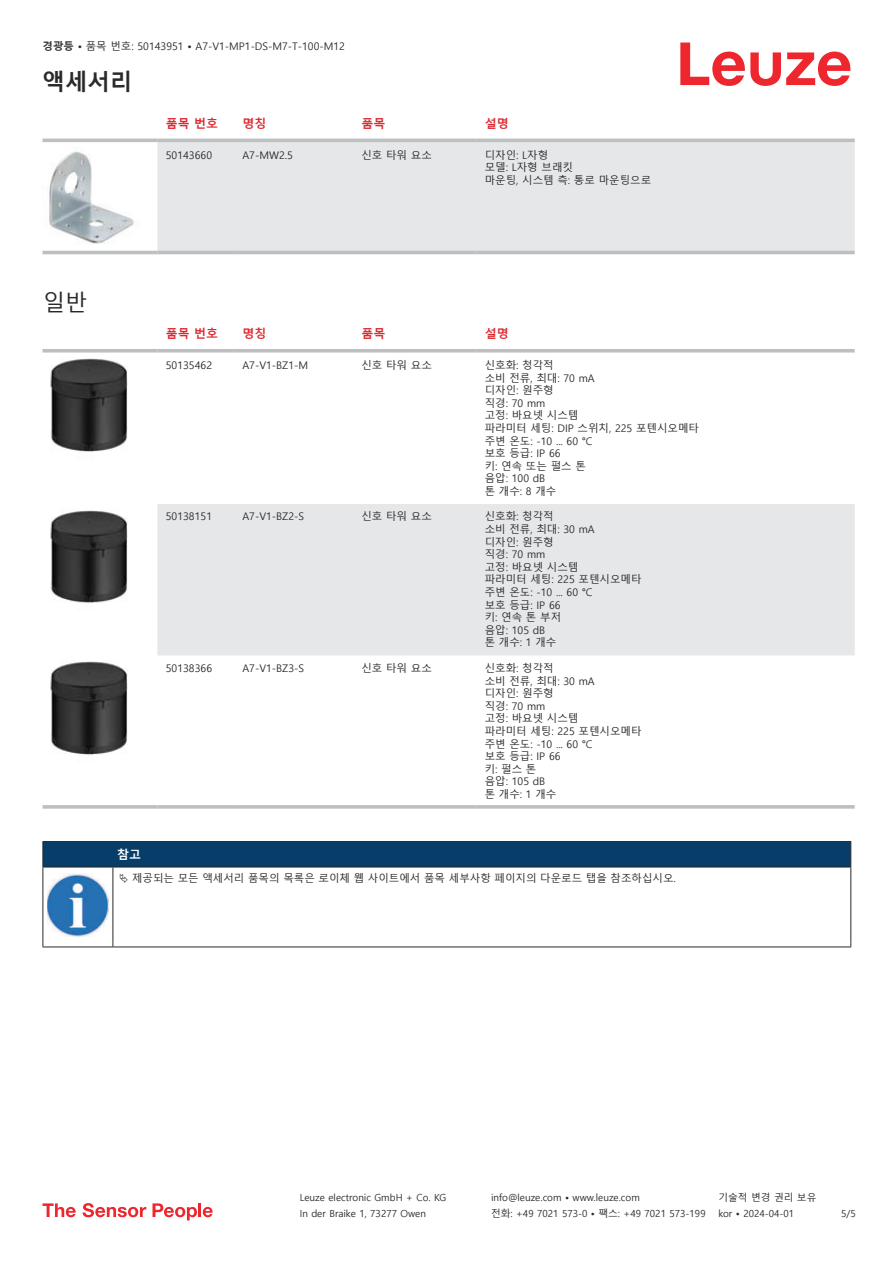
<style>
.page{position:relative;width:893px;height:1263px;background:#fff}
.page>*{position:absolute;margin:0;border:0;box-sizing:border-box;transform-origin:0 0}
.t1{font:700 22.5px "Malgun Gothic";color:#2b292a}
.t2{font:22.5px "Malgun Gothic";color:#2b292a}
.t3{font:700 12px "Malgun Gothic";color:#db2a30}
.t4{font:700 12px "Malgun Gothic";color:#fff}
.t5{font:10.5px/12.6px "Malgun Gothic";color:#2b292a}
.t6{font:9.75px "Malgun Gothic";color:#2b292a}
.s1{font-weight:700}
</style>
<div class="page">
<svg style="left:680px;top:43px;width:170px;height:43px"></svg>
<svg style="left:43px;top:138px;width:812px;height:117px"></svg>
<div style="left:157px;top:142px;width:698px;height:109px;background:#e6e7e9"></div>
<hr style="left:43px;top:139px;width:114px;height:3px;background:#bdbfc1">
<hr style="left:157px;top:139px;width:77px;height:3px;background:#bdbfc1">
<hr style="left:234px;top:139px;width:119px;height:3px;background:#bdbfc1">
<hr style="left:353px;top:139px;width:123px;height:3px;background:#bdbfc1">
<hr style="left:476px;top:139px;width:379px;height:3px;background:#bdbfc1">
<hr style="left:43px;top:251px;width:114px;height:3px;background:#bdbfc1">
<hr style="left:157px;top:251px;width:77px;height:3px;background:#bdbfc1">
<hr style="left:234px;top:251px;width:119px;height:3px;background:#bdbfc1">
<hr style="left:353px;top:251px;width:123px;height:3px;background:#bdbfc1">
<hr style="left:476px;top:251px;width:379px;height:3px;background:#bdbfc1">
<img style="left:43px;top:146px;width:97px;height:102px">
<div style="left:157px;top:504px;width:698px;height:151px;background:#e6e7e9"></div>
<svg style="left:43px;top:349px;width:114px;height:4px"></svg>
<svg style="left:157px;top:349px;width:77px;height:4px"></svg>
<svg style="left:234px;top:349px;width:119px;height:4px"></svg>
<svg style="left:353px;top:349px;width:123px;height:4px"></svg>
<svg style="left:476px;top:349px;width:379px;height:4px;background:#c4c6c7"></svg>
<svg style="left:43px;top:805px;width:114px;height:4px"></svg>
<svg style="left:157px;top:805px;width:77px;height:4px"></svg>
<svg style="left:234px;top:805px;width:119px;height:4px"></svg>
<svg style="left:353px;top:805px;width:123px;height:4px"></svg>
<svg style="left:476px;top:805px;width:379px;height:4px;background:#c3c5c7"></svg>
<img style="left:50px;top:358px;width:78px;height:94px">
<img style="left:50px;top:510px;width:78px;height:93px">
<img style="left:50px;top:661px;width:78px;height:94px">
<hr style="left:43px;top:867px;width:70px;height:1px;background:#2b292a">
<svg style="left:43px;top:841px;width:808px;height:26px;background:#083b65"></svg>
<hr style="left:113px;top:867px;width:738px;height:1px;background:#2b292a">
<hr style="left:43px;top:867px;width:1px;height:75px;background:#2b292a">
<hr style="left:113px;top:867px;width:1px;height:75px;background:#2b292a">
<hr style="left:850px;top:867px;width:1px;height:75px;background:#2b292a">
<hr style="left:43px;top:946px;width:70px;height:1px;background:#2b292a">
<hr style="left:113px;top:946px;width:738px;height:1px;background:#2b292a">
<img style="left:47px;top:873px;width:61px;height:63px">
<svg style="left:43px;top:1203px;width:33px;height:14px"></svg>
<svg style="left:83px;top:1203px;width:63px;height:14px"></svg>
<svg style="left:153px;top:1203px;width:44px;height:17px"></svg>
<hr style="left:198px;top:1203px;width:3px;height:14px;background:#ed272d">
<svg style="left:203px;top:1207px;width:10px;height:10px"></svg>
<p class="t5" style="left:43px;top:40px;width:304px"><span class="s1">경광등 •</span> 품목 번호: 50143951 <span class="s1">•</span> A7-V1-MP1-DS-M7-T-100-M12</p>
<h1 class="t1" style="left:43px;top:69px;width:91px">액세서리</h1>
<p class="t3" style="left:166px;top:116px;width:54px">품목 번호</p>
<p class="t3" style="left:242px;top:116px;width:25px">명칭</p>
<p class="t3" style="left:361px;top:116px;width:25px">품목</p>
<p class="t3" style="left:485px;top:116px;width:25px">설명</p>
<p class="t5" style="left:166px;top:149px;width:48px">50143660</p>
<p class="t5" style="left:242px;top:149px;width:52px">A7-MW2.5</p>
<p class="t5" style="left:361px;top:149px;width:72px">신호 타워 요소</p>
<p class="t5" style="left:485px;top:149px;width:168px">디자인: L자형<br>모델: L자형 브래킷<br>마운팅, 시스템 측: 통로 마운팅으로</p>
<h1 class="t2" style="left:43px;top:290px;width:46px">일반</h1>
<p class="t3" style="left:166px;top:327px;width:54px">품목 번호</p>
<p class="t3" style="left:242px;top:327px;width:25px">명칭</p>
<p class="t3" style="left:361px;top:327px;width:25px">품목</p>
<p class="t3" style="left:485px;top:327px;width:25px">설명</p>
<p class="t5" style="left:166px;top:359px;width:48px">50135462</p>
<p class="t5" style="left:242px;top:359px;width:67px">A7-V1-BZ1-M</p>
<p class="t5" style="left:361px;top:359px;width:72px">신호 타워 요소</p>
<p class="t5" style="left:485px;top:359px;width:216px">신호화: 청각적<br>소비 전류, 최대: 70 mA<br>디자인: 원주형<br>직경: 70 mm<br>고정: 바요넷 시스템<br>파라미터 세팅: DIP 스위치, 225 포텐시오메타 주변 온도: -10 ... 60 °C<br>보호 등급: IP 66<br>키: 연속 또는 펄스 톤<br>음압: 100 dB<br>톤 개수: 8 개수</p>
<p class="t5" style="left:166px;top:511px;width:48px">50138151</p>
<p class="t5" style="left:242px;top:511px;width:63px">A7-V1-BZ2-S</p>
<p class="t5" style="left:361px;top:511px;width:72px">신호 타워 요소</p>
<p class="t5" style="left:485px;top:511px;width:158px">신호화: 청각적<br>소비 전류, 최대: 30 mA<br>디자인: 원주형<br>직경: 70 mm<br>고정: 바요넷 시스템<br>파라미터 세팅: 225 포텐시오메타 주변 온도: -10 ... 60 °C<br>보호 등급: IP 66<br>키: 연속 톤 부저<br>음압: 105 dB<br>톤 개수: 1 개수</p>
<p class="t5" style="left:166px;top:662px;width:48px">50138366</p>
<p class="t5" style="left:242px;top:662px;width:63px">A7-V1-BZ3-S</p>
<p class="t5" style="left:361px;top:662px;width:72px">신호 타워 요소</p>
<p class="t5" style="left:485px;top:662px;width:158px">신호화: 청각적<br>소비 전류, 최대: 30 mA<br>디자인: 원주형<br>직경: 70 mm<br>고정: 바요넷 시스템<br>파라미터 세팅: 225 포텐시오메타 주변 온도: -10 ... 60 °C<br>보호 등급: IP 66<br>키: 펄스 톤<br>음압: 105 dB<br>톤 개수: 1 개수</p>
<p class="t4" style="left:117px;top:848px;width:25px">참고</p>
<p class="t5" style="left:132px;top:872px;width:545px">제공되는 모든 액세서리 품목의 목록은 로이체 웹 사이트에서 품목 세부사항 페이지의 다운로드 탭을 참조하십시오.</p>
<p class="t6" style="left:300px;top:1192px;width:148px">Leuze electronic GmbH + Co. KG</p>
<p class="t6" style="left:491px;top:1192px;width:150px">info@leuze.com • www.leuze.com</p>
<p class="t6" style="left:718px;top:1192px;width:100px">기술적 변경 권리 보유</p>
<p class="t6" style="left:300px;top:1208px;width:128px">In der Braike 1, 73277 Owen</p>
<p class="t6" style="left:491px;top:1208px;width:216px">전화: +49 7021 573-0 • 팩스: +49 7021 573-199</p>
<p class="t6" style="left:718px;top:1208px;width:77px">kor • 2024-04-01</p>
<p class="t6" style="left:841px;top:1208px;width:16px">5/5</p>
</div>
